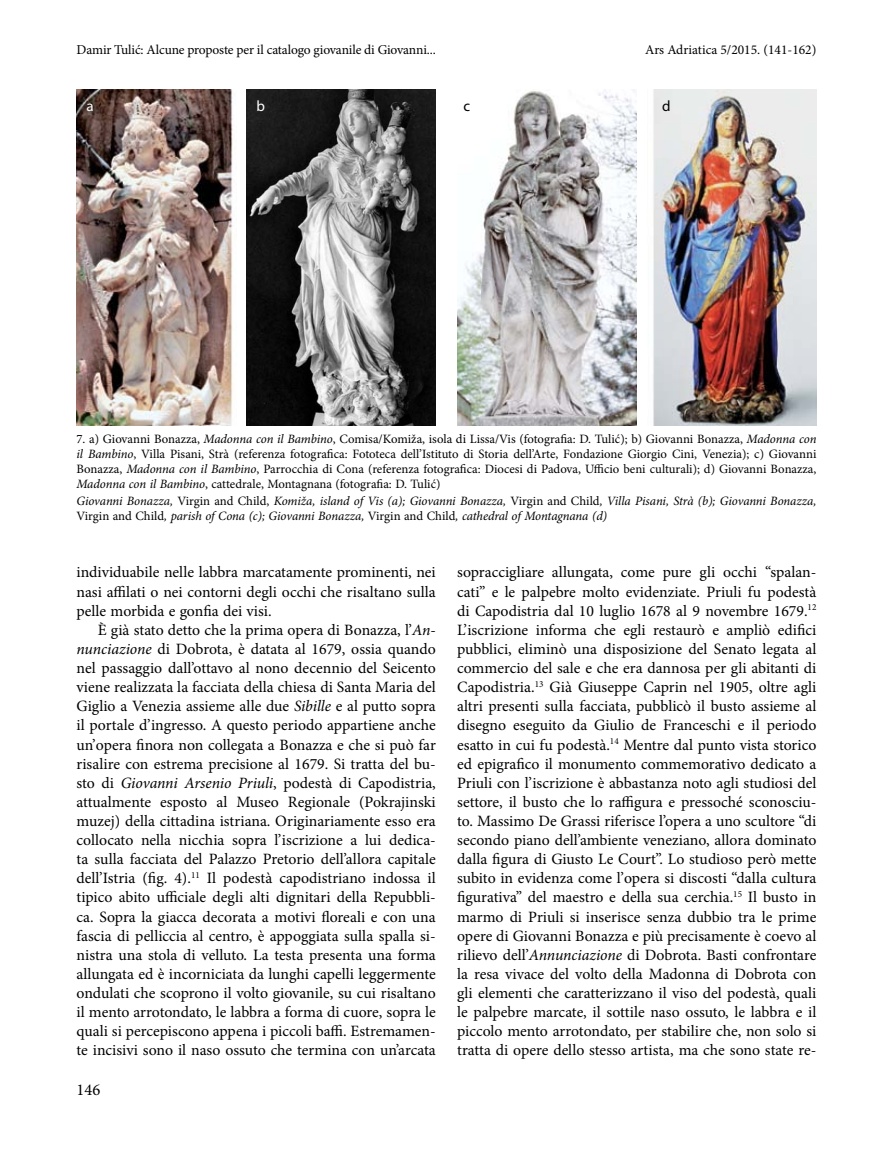
<style>
.page{position:relative;width:893px;height:1149px;background:#fff}
.page>*{position:absolute;margin:0;border:0;box-sizing:border-box;transform-origin:0 0}
.t1{font:16.5px "Minion Pro";color:#000}
.t2{font:15.75px/19px "Minion Pro";color:#000;text-align:justify}
.t3{font:15px "Myriad Pro";color:#fff}
.t4{font:15px "Myriad Pro";color:#000}
.t5{font:13.5px "Minion Pro";letter-spacing:-.01em;color:#000}
.t6{font:12.75px/15px "Minion Pro";color:#000;text-align:justify}
.t7{font:italic 12.75px/15px "Minion Pro";letter-spacing:-.01em;color:#000}
.s1{font-style:italic}
.s2{font-style:normal}
</style>
<div class="page">
<img style="left:457px;top:89px;width:179px;height:336px">
<img style="left:247px;top:89px;width:189px;height:336px">
<img style="left:77px;top:89px;width:156px;height:336px">
<img style="left:653px;top:89px;width:163px;height:336px">
<p class="t5" style="left:77px;top:41px;width:361px">Damir Tulić: Alcune proposte per il catalogo giovanile di Giovanni...</p>
<p class="t5" style="left:645px;top:41px;width:173px">Ars Adriatica 5/2015. (141-162)</p>
<p class="t3" style="left:86px;top:97px;width:9px">a</p>
<p class="t3" style="left:257px;top:97px;width:10px">b</p>
<p class="t4" style="left:463px;top:97px;width:8px">c</p>
<p class="t4" style="left:662px;top:97px;width:10px">d</p>
<p class="t6" style="left:77px;top:431px;width:741px">7. a) Giovanni Bonazza, <span class="s1">Madonna con il Bambino</span>, Comisa/Komiža, isola di Lissa/Vis (fotografia: D. Tulić); b) Giovanni Bonazza, <span class="s1">Madonna con il Bambino</span>, Villa Pisani, Strà (referenza fotografica: Fototeca dell’Istituto di Storia dell’Arte, Fondazione Giorgio Cini, Venezia); c) Giovanni Bonazza, <span class="s1">Madonna con il Bambino</span>, Parrocchia di Cona (referenza fotografica: Diocesi di Padova, Ufficio beni culturali); d) Giovanni Bonazza, <span class="s1">Madonna con il Bambino</span>, cattedrale, Montagnana (fotografia: D. Tulić)</p>
<p class="t7" style="left:77px;top:493px;width:741px">Giovanni Bonazza, <span class="s2">Virgin and Child,</span> Komiža, island of Vis (a); Giovanni Bonazza, <span class="s2">Virgin and Child</span>, Villa Pisani, Strà (b); Giovanni Bonazza,<br><span class="s2">Virgin and Child</span>, parish of Cona (c); Giovanni Bonazza, <span class="s2">Virgin and Child</span>, cathedral of Montagnana (d)</p>
<p class="t2" style="left:77px;top:562px;width:361px">individuabile nelle labbra marcatamente prominenti, nei nasi affilati o nei contorni degli occhi che risaltano sulla pelle morbida e gonfia dei visi.</p>
<p class="t2" style="left:77px;top:620px;width:361px;text-indent:21px">È già stato detto che la prima opera di Bonazza, l’<span class="s1">An&shy;nunciazione</span> di Dobrota, è datata al 1679, ossia quando nel passaggio dall’ottavo al nono decennio del Seicento viene realizzata la facciata della chiesa di Santa Maria del Giglio a Venezia assieme alle due <span class="s1">Sibille</span> e al putto sopra il portale d’ingresso. A questo periodo appartiene anche un’opera finora non collegata a Bonazza e che si può far risalire con estrema precisione al 1679. Si tratta del bu&shy;sto di <span class="s1">Giovanni Arsenio Priuli</span>, podestà di Capodistria, attualmente esposto al Museo Regionale (Pokrajinski muzej) della cittadina istriana. Originariamente esso era collocato nella nicchia sopra l’iscrizione a lui dedica&shy;ta sulla facciata del Palazzo Pretorio dell’allora capitale dell’Istria (fig. 4).<sup>11</sup> Il podestà capodistriano indossa il tipico abito ufficiale degli alti dignitari della Repubbli&shy;ca. Sopra la giacca decorata a motivi floreali e con una fascia di pelliccia al centro, è appoggiata sulla spalla si&shy;nistra una stola di velluto. La testa presenta una forma allungata ed è incorniciata da lunghi capelli leggermente ondulati che scoprono il volto giovanile, su cui risaltano il mento arrotondato, le labbra a forma di cuore, sopra le quali si percepiscono appena i piccoli baffi. Estremamen&shy;te incisivi sono il naso ossuto che termina con un’arcata</p>
<p class="t1" style="left:77px;top:1078px;width:25px">146</p>
<p class="t2" style="left:457px;top:563px;width:361px">sopraccigliare allungata, come pure gli occhi “spalan&shy;cati” e le palpebre molto evidenziate. Priuli fu podestà di Capodistria dal 10 luglio 1678 al 9 novembre 1679.<sup>12<br></sup>L’iscrizione informa che egli restaurò e ampliò edifici pubblici, eliminò una disposizione del Senato legata al commercio del sale e che era dannosa per gli abitanti di Capodistria.<sup>13</sup> Già Giuseppe Caprin nel 1905, oltre agli altri presenti sulla facciata, pubblicò il busto assieme al disegno eseguito da Giulio de Franceschi e il periodo esatto in cui fu podestà.<sup>14</sup> Mentre dal punto vista storico ed epigrafico il monumento commemorativo dedicato a Priuli con l’iscrizione è abbastanza noto agli studiosi del settore, il busto che lo raffigura e pressoché sconosciu&shy;to. Massimo De Grassi riferisce l’opera a uno scultore “di secondo piano dell’ambiente veneziano, allora dominato dalla figura di Giusto Le Court”. Lo studioso però mette subito in evidenza come l’opera si discosti “dalla cultura figurativa” del maestro e della sua cerchia.<sup>15</sup> Il busto in marmo di Priuli si inserisce senza dubbio tra le prime opere di Giovanni Bonazza e più precisamente è coevo al rilievo dell’<span class="s1">Annunciazione</span> di Dobrota. Basti confrontare la resa vivace del volto della Madonna di Dobrota con gli elementi che caratterizzano il viso del podestà, quali le palpebre marcate, il sottile naso ossuto, le labbra e il piccolo mento arrotondato, per stabilire che, non solo si tratta di opere dello stesso artista, ma che sono state re-</p>
</div>
